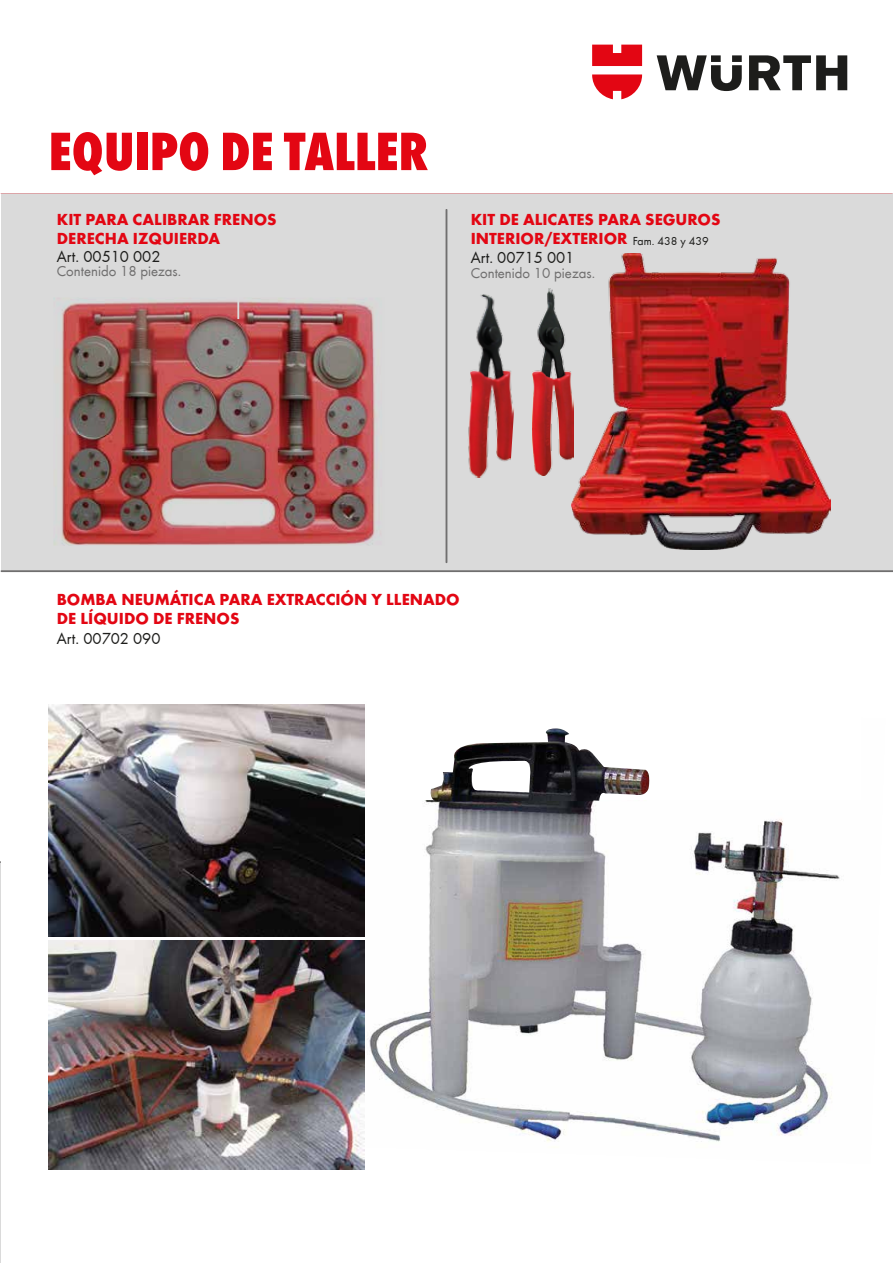
<style>
.page{position:relative;width:893px;height:1263px;background:#fff}
.page>*{position:absolute;margin:0;border:0;box-sizing:border-box;transform-origin:0 0}
.t1{font:800 condensed 56.1px "Wuerth";color:#e30613}
.t2{font:700 16.5px/19.5px "Wuerth";color:#e30613}
.t3{font:16.5px "Wuerth";color:#1d1d1b}
.t4{font:15px "Wuerth";color:#706f6f}
.s1{font-weight:400;font-size:12px;color:#1d1d1b}
</style>
<div class="page">
<hr style="left:0;top:862px;width:1px;height:401px;background:#dadada">
<div style="left:1px;top:194px;width:892px;height:376px;background:#dadada"></div>
<svg style="left:657px;top:55px;width:190px;height:36px"></svg>
<svg style="left:592px;top:45px;width:50px;height:54px"></svg>
<svg style="left:0;top:570px;width:893px;height:2px;background:#7e7d7d"></svg>
<svg style="left:446px;top:209px;width:1px;height:354px"></svg>
<img style="left:53px;top:298px;width:323px;height:247px">
<img style="left:571px;top:253px;width:259px;height:296px">
<img style="left:49px;top:704px;width:300px;height:233px">
<img style="left:49px;top:941px;width:315px;height:228px">
<img style="left:349px;top:704px;width:491px;height:460px">
<img style="left:429px;top:728px;width:222px;height:73px">
<svg style="left:467px;top:760px;width:64px;height:32px"></svg>
<img style="left:532px;top:289px;width:41px;height:186px">
<img style="left:468px;top:294px;width:46px;height:184px">
<h1 class="t1" style="left:49px;top:112px;width:381px">EQUIPO DE TALLER</h1>
<p class="t2" style="left:471px;top:208px;width:251px">KIT DE ALICATES PARA SEGUROS<br>INTERIOR/EXTERIOR <span class="s1">Fam. 438 y 439</span></p>
<p class="t2" style="left:57px;top:208px;width:221px">KIT PARA CALIBRAR FRENOS<br>DERECHA IZQUIERDA</p>
<p class="t4" style="left:57px;top:261px;width:126px">Contenido 18 piezas.</p>
<p class="t4" style="left:471px;top:263px;width:126px">Contenido 10 piezas.</p>
<p class="t3" style="left:57px;top:245px;width:105px">Art. 00510 002</p>
<p class="t3" style="left:471px;top:246px;width:105px">Art. 00715 001</p>
<p class="t2" style="left:57px;top:588px;width:404px">BOMBA NEUMÁTICA PARA EXTRACCIÓN Y LLENADO<br>DE LÍQUIDO DE FRENOS</p>
<p class="t3" style="left:57px;top:627px;width:105px">Art. 00702 090</p>
</div>
